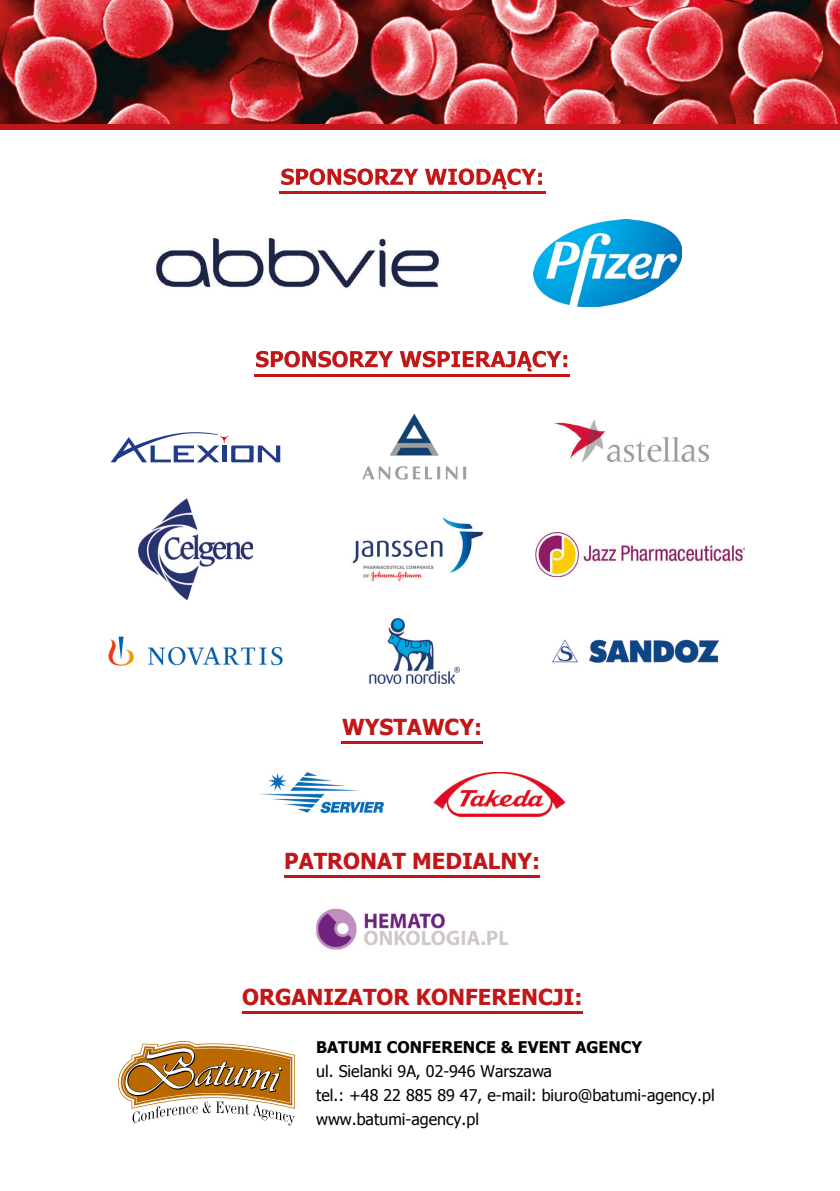
<style>
.page{position:relative;width:840px;height:1191px;background:#fff}
.page>*{position:absolute;margin:0;border:0;box-sizing:border-box;transform-origin:0 0}
.t1{font:700 22px "Tahoma";color:#c11718}
.t2{font:16px/24px "Tahoma";color:#020203}
.t3{font:700 16px "Tahoma";color:#020203}
</style>
<div class="page">
<img style="left:0;top:0;width:839px;height:124px">
<div style="left:0;top:124px;width:839px;height:6px;background:#c11718"></div>
<img style="left:155px;top:168px;width:305px;height:209px">
<svg style="left:118px;top:1041px;width:177px;height:84px"></svg>
<hr style="left:341px;top:741px;width:142px;height:2px;background:#c11718">
<hr style="left:284px;top:875px;width:255px;height:3px;background:#c11718">
<svg style="left:281px;top:168px;width:137px;height:17px"></svg>
<svg style="left:424px;top:168px;width:117px;height:21px"></svg>
<hr style="left:279px;top:192px;width:266px;height:2px;background:#c11718">
<svg style="left:256px;top:351px;width:137px;height:16px"></svg>
<svg style="left:399px;top:351px;width:168px;height:20px"></svg>
<hr style="left:254px;top:374px;width:315px;height:2px;background:#c11718">
<hr style="left:242px;top:1011px;width:340px;height:2px;background:#c11718">
<img style="left:433px;top:772px;width:131px;height:44px">
<img style="left:260px;top:772px;width:124px;height:41px">
<img style="left:552px;top:639px;width:167px;height:24px">
<img style="left:369px;top:618px;width:92px;height:65px">
<img style="left:108px;top:636px;width:175px;height:30px">
<img style="left:554px;top:419px;width:155px;height:42px">
<img style="left:362px;top:413px;width:105px;height:67px">
<svg style="left:111px;top:432px;width:169px;height:30px"></svg>
<img style="left:535px;top:533px;width:208px;height:43px">
<img style="left:352px;top:516px;width:132px;height:66px">
<img style="left:316px;top:908px;width:192px;height:41px">
<img style="left:533px;top:220px;width:148px;height:86px">
<img style="left:138px;top:498px;width:115px;height:102px">
<h1 class="t1" style="left:342px;top:711px;width:141px">WYSTAWCY:</h1>
<h1 class="t1" style="left:284px;top:845px;width:257px">PATRONAT MEDIALNY:</h1>
<h1 class="t1" style="left:242px;top:981px;width:341px">ORGANIZATOR KONFERENCJI:</h1>
<p class="t3" style="left:316px;top:1035px;width:327px">BATUMI CONFERENCE &amp; EVENT AGENCY</p>
<p class="t2" style="left:316px;top:1058px;width:400px">ul. Sielanki 9A, 02-946 Warszawa<br>tel.: +48 22 885 89 47, e-mail: biuro@batumi-agency.pl www.batumi-agency.pl</p>
</div>
